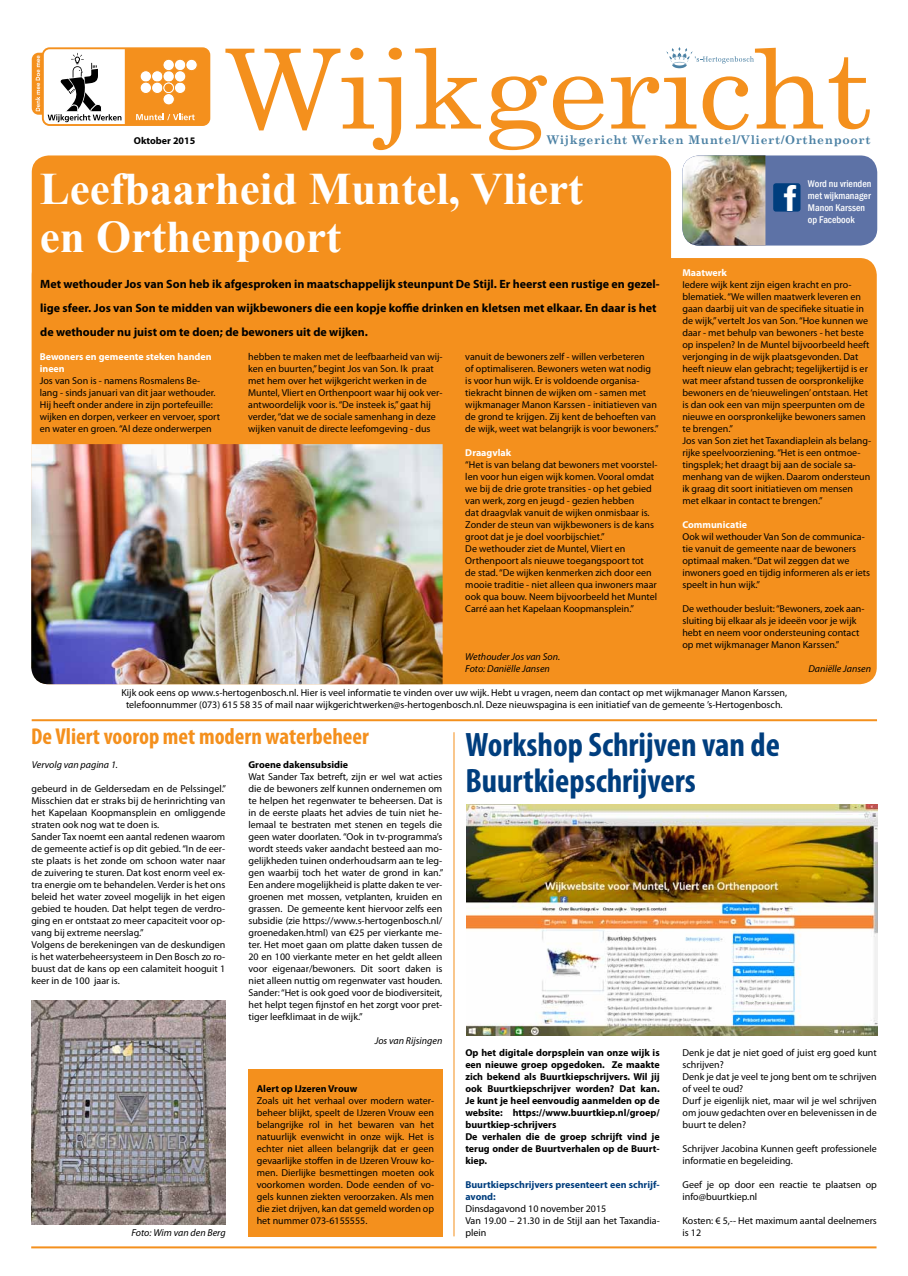
<style>
.page{position:relative;width:908px;height:1276px;background:#fff}
.page>*{position:absolute;margin:0;border:0;box-sizing:border-box;transform-origin:0 0}
.t1{font:110.6px "Century Schoolbook";color:#f4901d;scale:1.09 1}
.t2{font:700 45px/48px "Times New Roman";color:#fff}
.t3{font:700 condensed 34px/36px "Myriad Pro";color:#003e7e}
.t4{font:900 condensed 34px "Frutiger LT";color:#fff}
.t5{font:700 condensed 23px "Myriad Pro";color:#f4901d}
.t6{font:700 12px/24px "Myriad Pro";color:#000}
.t7{font:700 12px "Century Schoolbook";letter-spacing:.055em;color:#4b81a4}
.t8{font:10px/12px "Myriad Pro";color:#000}
.t9{font:700 10px/12px "Myriad Pro";color:#000}
.t10{font:italic 10px/12px "Myriad Pro";color:#000}
.t11{font:700 10px/12px "Myriad Pro";color:#fff}
.t12{font:500 condensed 10px/12px "Franklin Gothic";color:#fff}
.t13{font:700 10px/12px "Myriad Pro";color:#003e7e}
</style>
<div class="page">
<img style="left:466px;top:804px;width:410px;height:231px">
<div style="left:32px;top:155px;width:638px;height:421px;background:#f4901d;border-radius:17px"></div>
<div style="left:32px;top:258px;width:844px;height:426px;background:#f4901d;border-radius:17px"></div>
<svg style="left:666px;top:47px;width:87px;height:21px"></svg>
<div style="left:42px;top:47px;width:168px;height:79px;border:2px solid #f4901d;border-radius:7px"></div>
<svg style="left:32px;top:48px;width:177px;height:77px"></svg>
<hr style="left:31px;top:1246px;width:845px;height:2px;background:#f4901d">
<hr style="left:32px;top:719px;width:844px;height:2px;background:#f4901d">
<div style="left:682px;top:155px;width:194px;height:90px;background:#5d72a6;border-radius:17px"></div>
<div style="left:772px;top:183px;width:28px;height:29px;background:#003e7e;border-radius:3px"></div>
<img style="left:682px;top:155px;width:83px;height:90px">
<img style="left:31px;top:444px;width:411px;height:240px">
<hr style="left:453px;top:732px;width:1px;height:504px;background:#f4901d">
<div style="left:248px;top:1069px;width:194px;height:167px;background:#f4901d"></div>
<img style="left:31px;top:1000px;width:194px;height:224px">
<p class="t9" style="left:134px;top:135px;width:63px">Oktober 2015</p>
<h1 class="t1" style="left:223px;top:-4px;width:596px">Wijkgerıcht</h1>
<p class="t7" style="left:547px;top:130px;width:324px">Wijkgericht Werken Muntel/Vliert/Orthenpoort</p>
<h2 class="t2" style="left:40px;top:164px;width:544px">Leefbaarheid Muntel, Vliert en Orthenpoort</h2>
<p class="t6" style="left:40px;top:272px;width:620px">Met wethouder Jos van Son heb ik afgesproken in maatschappelijk steunpunt De Stijl. Er heerst een rustige en gezel&shy;lige sfeer. Jos van Son te midden van wijkbewoners die een kopje koffie drinken en kletsen met elkaar. En daar is het de wethouder nu juist om te doen; de bewoners uit de wijken.</p>
<p class="t11" style="left:40px;top:351px;width:173px">Bewoners en gemeente steken handen ineen</p>
<p class="t8" style="left:40px;top:375px;width:182px">Jos van Son is - namens Rosmalens Be&shy;lang - sinds januari van dit jaar wethouder.<br>Hij heeft onder andere in zijn portefeuille: wijken en dorpen, verkeer en vervoer, sport en water en groen. “Al deze onderwerpen</p>
<p class="t8" style="left:248px;top:351px;width:196px">hebben te maken met de leefbaarheid van wij&shy;ken en buurten,”begint Jos van Son. Ik praat met hem over het wijkgericht werken in de Muntel, Vliert en Orthenpoort waar hij ook ver&shy;antwoordelijk voor is.“De insteek is,”gaat hij verder,“dat we de sociale samenhang in deze wijken vanuit de directe leefomgeving - dus</p>
<p class="t8" style="left:465px;top:351px;width:195px">vanuit de bewoners zelf - willen verbeteren<br>of optimaliseren. Bewoners weten wat nodig is voor hun wijk. Er is voldoende organisa&shy;tiekracht binnen de wijken om - samen met wijkmanager Manon Karssen - initiatieven van de grond te krijgen. Zij kent de behoeften van de wijk, weet wat belangrijk is voor bewoners.”</p>
<p class="t11" style="left:465px;top:447px;width:47px">Draagvlak</p>
<p class="t8" style="left:465px;top:459px;width:193px">“Het is van belang dat bewoners met voorstel&shy;len voor hun eigen wijk komen. Vooral omdat we bij de drie grote transities - op het gebied van werk, zorg en jeugd - gezien hebben<br>dat draagvlak vanuit de wijken onmisbaar is.<br>Zonder de steun van wijkbewoners is de kans groot dat je je doel voorbijschiet.”<br>De wethouder ziet de Muntel, Vliert en Orthenpoort als nieuwe toegangspoort tot<br>de stad.“De wijken kenmerken zich door een mooie traditie - niet alleen qua inwoners maar ook qua bouw. Neem bijvoorbeeld het Muntel Carré aan het Kapelaan Koopmansplein.”</p>
<p class="t10" style="left:465px;top:651px;width:96px">Wethouder Jos van Son.<br>Foto: Daniëlle Jansen</p>
<h3 class="t4" style="left:783px;top:179px;width:14px">f</h3>
<p class="t12" style="left:807px;top:178px;width:65px">Word nu vrienden met wijkmanager<br>Manon Karssen op Facebook</p>
<p class="t11" style="left:682px;top:267px;width:46px">Maatwerk</p>
<p class="t8" style="left:682px;top:279px;width:190px">Iedere wijk kent zijn eigen kracht en pro&shy;blematiek. “We willen maatwerk leveren en gaan daarbij uit van de specifieke situatie in de wijk,” vertelt Jos van Son.“Hoe kunnen we daar - met behulp van bewoners - het beste op inspelen? In de Muntel bijvoorbeeld heeft verjonging in de wijk plaatsgevonden. Dat heeft nieuw elan gebracht; tegelijkertijd is er wat meer afstand tussen de oorspronkelijke bewoners en de ‘nieuwelingen’ ontstaan. Het is dan ook een van mijn speerpunten om de nieuwe en oorspronkelijke bewoners samen te brengen.”<br>Jos van Son ziet het Taxandiaplein als belang&shy;rijke speelvoorziening. “Het is een ontmoe&shy;tingsplek; het draagt bij aan de sociale sa&shy;menhang van de wijken. Daarom ondersteun ik graag dit soort initiatieven om mensen met elkaar in contact te brengen.”</p>
<p class="t11" style="left:682px;top:519px;width:66px">Communicatie</p>
<p class="t8" style="left:682px;top:531px;width:189px">Ook wil wethouder Van Son de communica&shy;tie vanuit de gemeente naar de bewoners optimaal maken. “Dat wil zeggen dat we inwoners goed en tijdig informeren als er iets speelt in hun wijk.”</p>
<p class="t8" style="left:682px;top:603px;width:183px">De wethouder besluit:“Bewoners, zoek aan&shy;sluiting bij elkaar als je ideeën voor je wijk hebt en neem voor ondersteuning contact op met wijkmanager Manon Karssen.”</p>
<p class="t10" style="left:808px;top:663px;width:64px">Daniëlle Jansen</p>
<p class="t8" style="left:121px;top:687px;width:667px;text-align:center">Kijk ook eens op www.s-hertogenbosch.nl. Hier is veel informatie te vinden over uw wijk. Hebt u vragen, neem dan contact op met wijkmanager Manon Karssen, telefoonnummer (073) 615 58 35 of mail naar wijkgerichtwerken@s-hertogenbosch.nl. Deze nieuwspagina is een initiatief van de gemeente ’s-Hertogenbosch.</p>
<h3 class="t5" style="left:31px;top:722px;width:339px">De Vliert voorop met modern waterbeheer</h3>
<p class="t10" style="left:32px;top:759px;width:88px">Vervolg van pagina 1.</p>
<p class="t8" style="left:31px;top:783px;width:196px">gebeurd in de Geldersedam en de Pelssingel.” Misschien dat er straks bij de herinrichting van het Kapelaan Koopmansplein en omliggende straten ook nog wat te doen is.<br>Sander Tax noemt een aantal redenen waarom de gemeente actief is op dit gebied.“In de eer&shy;ste plaats is het zonde om schoon water naar de zuivering te sturen. Dat kost enorm veel ex&shy;tra energie om te behandelen. Verder is het ons beleid het water zoveel mogelijk in het eigen gebied te houden. Dat helpt tegen de verdro&shy;ging en er ontstaat zo meer capaciteit voor op&shy;vang bij extreme neerslag.”<br>Volgens de berekeningen van de deskundigen is het waterbeheersysteem in Den Bosch zo ro&shy;buust dat de kans op een calamiteit hooguit 1 keer in de 100 jaar is.</p>
<p class="t10" style="left:131px;top:1227px;width:95px">Foto: Wim van den Berg</p>
<p class="t9" style="left:248px;top:759px;width:101px">Groene dakensubsidie</p>
<p class="t8" style="left:248px;top:771px;width:196px;text-align:justify">Wat Sander Tax betreft, zijn er wel wat acties die de bewoners zelf kunnen ondernemen om te helpen het regenwater te beheersen. Dat is in de eerste plaats het advies de tuin niet he&shy;lemaal te bestraten met stenen en tegels die geen water doorlaten. “Ook in tv-programma’s wordt steeds vaker aandacht besteed aan mo&shy;gelijkheden tuinen onderhoudsarm aan te leg&shy;gen waarbij toch het water de grond in kan.” Een andere mogelijkheid is platte daken te ver&shy;groenen met mossen, vetplanten, kruiden en grassen. De gemeente kent hiervoor zelfs een subsidie (zie https://www.s-hertogenbosch.nl/ groenedaken.html) van €25 per vierkante me&shy;ter. Het moet gaan om platte daken tussen de 20 en 100 vierkante meter en het geldt alleen voor eigenaar/bewoners. Dit soort daken is niet alleen nuttig om regenwater vast houden.<br>Sander:“Het is ook goed voor de biodiversiteit, het helpt tegen fijnstof en het zorgt voor pret&shy;tiger leefklimaat in de wijk.”</p>
<p class="t10" style="left:374px;top:1035px;width:69px">Jos van Rijsingen</p>
<p class="t9" style="left:257px;top:1083px;width:102px">Alert op IJzeren Vrouw</p>
<p class="t8" style="left:256px;top:1095px;width:179px;text-align:justify">Zoals uit het verhaal over modern water&shy;beheer blijkt, speelt de IJzeren Vrouw een belangrijke rol in het bewaren van het natuurlijk evenwicht in onze wijk. Het is echter niet alleen belangrijk dat er geen gevaarlijke stoffen in de IJzeren Vrouw ko&shy;men. Dierlijke besmettingen moeten ook voorkomen worden. Dode eenden of vo&shy;gels kunnen ziekten veroorzaken. Als men die ziet drijven, kan dat gemeld worden op het nummer 073-6155555.</p>
<h3 class="t3" style="left:465px;top:726px;width:316px">Workshop Schrijven van de<br>Buurtkiepschrijvers</h3>
<p class="t9" style="left:465px;top:1047px;width:196px">Op het digitale dorpsplein van onze wijk is een nieuwe groep opgedoken. Ze maakte zich bekend als Buurtkiepschrijvers. Wil jij ook Buurtkiepschrijver worden? Dat kan.<br>Je kunt je heel eenvoudig aanmelden op de website: https://www.buurtkiep.nl/groep/ buurtkiep-schrijvers<br>De verhalen die de groep schrijft vind je terug onder de Buurtverhalen op de Buurt&shy;kiep.</p>
<p class="t13" style="left:465px;top:1179px;width:196px">Buurtkiepschrijvers presenteert een schrijf&shy;avond:</p>
<p class="t8" style="left:465px;top:1203px;width:196px">Dinsdagavond 10 november 2015<br>Van 19.00 – 21.30 in de Stijl aan het Taxandia&shy;plein</p>
<p class="t8" style="left:682px;top:1047px;width:196px">Denk je dat je niet goed of juist erg goed kunt schrijven?<br>Denk je dat je veel te jong bent om te schrijven of veel te oud?<br>Durf je eigenlijk niet, maar wil je wel schrijven om jouw gedachten over en belevenissen in de buurt te delen?</p>
<p class="t8" style="left:682px;top:1143px;width:196px">Schrijver Jacobina Kunnen geeft professionele informatie en begeleiding.</p>
<p class="t8" style="left:682px;top:1179px;width:196px">Geef je op door een reactie te plaatsen op info@buurtkiep.nl</p>
<p class="t8" style="left:682px;top:1215px;width:196px">Kosten: € 5,-- Het maximum aantal deelnemers is 12</p>
</div>
